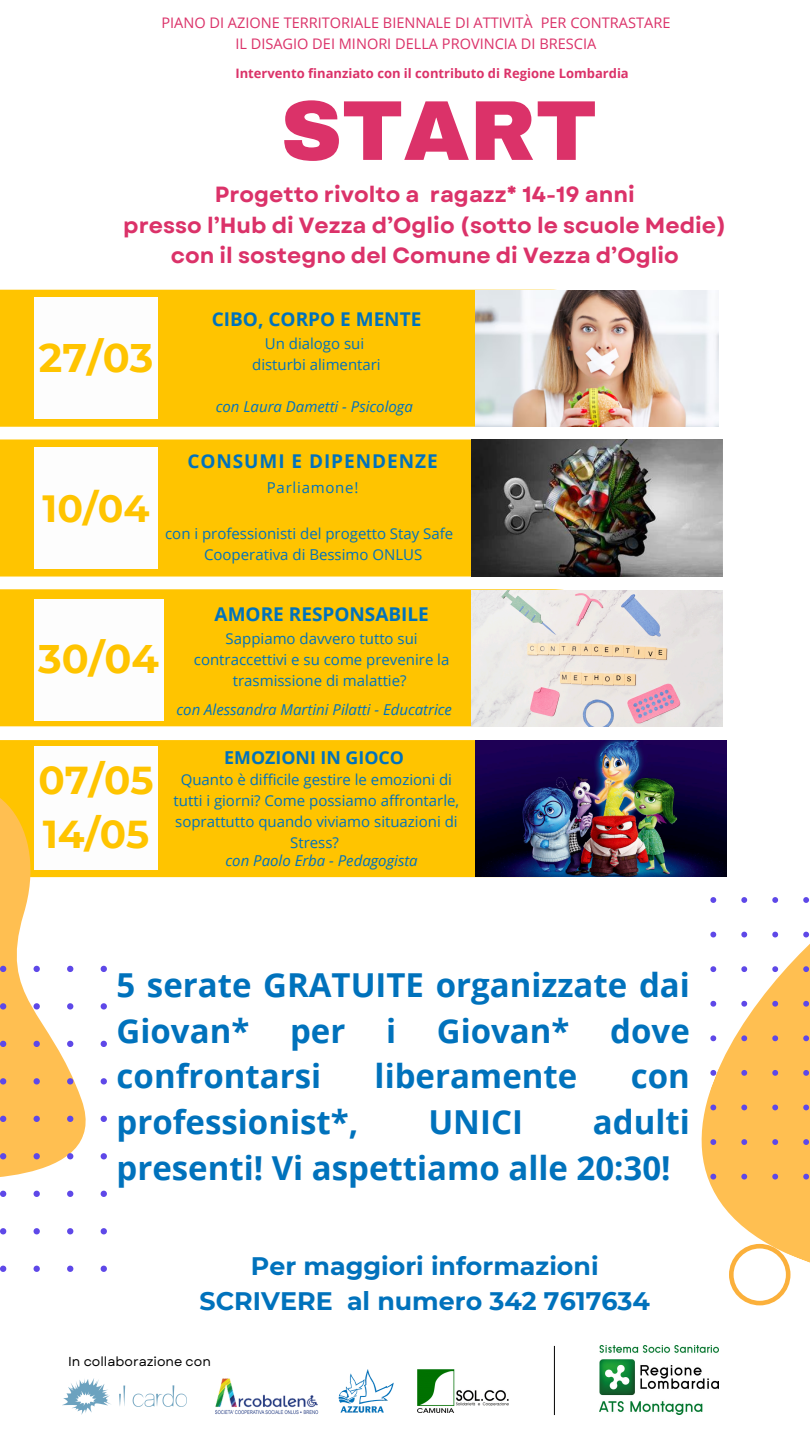
<style>
.page{position:relative;width:810px;height:1440px;background:#fff}
.page>*{position:absolute;margin:0;border:0;box-sizing:border-box;transform-origin:0 0}
.t1{font:900 85.1px "Archivo";color:#db3269}
.t2{font:700 39.8px "Montserrat";color:#ffc400}
.t3{font:700 38.8px/54px "Montserrat";color:#ffc400}
.t4{font:700 37.9px "Montserrat";color:#ffc400}
.t5{font:700 33px/45.8px "Open Sans";color:#0072bc;text-align:justify}
.t6{font:700 25.3px/35.2px "Montserrat";color:#0072bc;text-align:center}
.t7{font:700 22px/30.8px "Garet";color:#db3269;text-align:center}
.t8{font:700 19px "Open Sans";color:#0072bc}
.t9{font:700 19px "Open Sans";letter-spacing:.05em;color:#0072bc}
.t10{font:700 17.8px "Open Sans";color:#0072bc}
.t11{font:15px/21px "Open Sans";color:#0072bc;text-align:center}
.t12{font:italic 15px "Open Sans";color:#0072bc}
.t13{font:15px "Open Sans";letter-spacing:.05em;color:#0072bc}
.t14{font:14.6px "Open Sans";color:#db3269}
.t15{font:700 13px "Open Sans";color:#db3269}
.t16{font:13px "Garet";color:#000}
</style>
<div class="page">
<img style="left:418px;top:1369px;width:91px;height:43px">
<img style="left:600px;top:1345px;width:119px;height:69px">
<img style="left:338px;top:1369px;width:56px;height:43px">
<img style="left:215px;top:1378px;width:103px;height:37px">
<img style="left:62px;top:1378px;width:125px;height:37px">
<div style="left:0;top:290px;width:475px;height:137px;background:#ffc400"></div>
<div style="left:187px;top:740px;width:288px;height:137px;background:#ffc400"></div>
<div style="left:0;top:439px;width:632px;height:138px;background:#ffc400"></div>
<div style="left:0;top:589px;width:564px;height:137px;background:#ffc400"></div>
<img style="left:475px;top:290px;width:244px;height:137px">
<div style="left:34px;top:298px;width:124px;height:121px;background:#fdfdfd"></div>
<img style="left:472px;top:590px;width:251px;height:137px">
<div style="left:34px;top:447px;width:124px;height:122px;background:#fdfdfd"></div>
<div style="left:34px;top:599px;width:129px;height:122px;background:#fdfdfd"></div>
<svg style="left:0;top:740px;width:187px;height:226px"></svg>
<svg style="left:701px;top:843px;width:109px;height:463px"></svg>
<svg style="left:710px;top:897px;width:99px;height:283px"></svg>
<svg style="left:0;top:966px;width:107px;height:306px"></svg>
<img style="left:472px;top:440px;width:251px;height:136px">
<img style="left:475px;top:740px;width:251px;height:137px">
<hr style="left:554px;top:1346px;width:1px;height:69px;background:#000">
<p class="t14" style="left:161px;top:13px;width:510px">PIANO DI AZIONE TERRITORIALE BIENNALE DI ATTIVITÀ PER CONTRASTARE</p>
<p class="t14" style="left:235px;top:33px;width:362px">IL DISAGIO DEI MINORI DELLA PROVINCIA DI BRESCIA</p>
<h6 class="t15" style="left:235px;top:64px;width:395px">Intervento finanziato con il contributo di Regione Lombardia</h6>
<p class="t1" style="left:281px;top:85px;width:318px">START</p>
<p class="t7" style="left:123px;top:179px;width:605px">Progetto rivolto a ragazz* 14-19 anni<br>presso l’Hub di Vezza d’Oglio (sotto le scuole Medie) con il sostegno del Comune di Vezza d’Oglio</p>
<p class="t2" style="left:39px;top:333px;width:116px">27/03</p>
<h2 class="t8" style="left:212px;top:306px;width:211px">CIBO, CORPO E MENTE</h2>
<p class="t11" style="left:265px;top:332px;width:101px">Un dialogo sui</p>
<p class="t11" style="left:252px;top:353px;width:130px">disturbi alimentari</p>
<p class="t12" style="left:216px;top:396px;width:199px">con Laura Dametti - Psicologa</p>
<p class="t4" style="left:43px;top:485px;width:109px">10/04</p>
<h2 class="t9" style="left:187px;top:448px;width:252px">CONSUMI E DIPENDENZE</h2>
<h2 class="t13" style="left:267px;top:477px;width:93px">Parliamone!</h2>
<p class="t11" style="left:165px;top:523px;width:290px">con i professionisti del progetto Stay Safe</p>
<p class="t11" style="left:204px;top:544px;width:220px">Cooperativa di Bessimo ONLUS</p>
<h1 class="t2" style="left:38px;top:635px;width:122px">30/04</h1>
<h5 class="t3" style="left:38px;top:753px;width:117px">07/05<br>14/05</h5>
<p class="t8" style="left:215px;top:601px;width:216px">AMORE RESPONSABILE</p>
<p class="t11" style="left:194px;top:627px;width:257px">Sappiamo davvero tutto sui contraccettivi e su come prevenire la trasmissione di malattie?</p>
<h2 class="t12" style="left:177px;top:699px;width:277px">con Alessandra Martini Pilatti - Educatrice</h2>
<h2 class="t10" style="left:224px;top:745px;width:181px">EMOZIONI IN GIOCO</h2>
<p class="t11" style="left:174px;top:769px;width:287px">Quanto è difficile gestire le emozioni di tutti i giorni? Come possiamo affrontarle, soprattutto quando viviamo situazioni di Stress?</p>
<p class="t12" style="left:226px;top:850px;width:194px">con Paolo Erba - Pedagogista</p>
<p class="t5" style="left:117px;top:961px;width:575px">5 serate GRATUITE organizzate dai Giovan* per i Giovan* dove confrontarsi</p>
<p class="t5" style="left:375px;top:1053px;width:204px">liberamente</p>
<p class="t5" style="left:631px;top:1053px;width:61px">con</p>
<p class="t5" style="left:117px;top:1098px;width:243px">professionist*,</p>
<p class="t5" style="left:428px;top:1098px;width:96px">UNICI</p>
<p class="t5" style="left:117px;top:1098px;width:575px;text-indent:476px">adulti presenti! Vi aspettiamo alle 20:30!</p>
<p class="t6" style="left:200px;top:1248px;width:452px">Per maggiori informazioni<br>SCRIVERE al numero 342 7617634</p>
<p class="t16" style="left:68px;top:1352px;width:144px">In collaborazione con</p>
</div>
